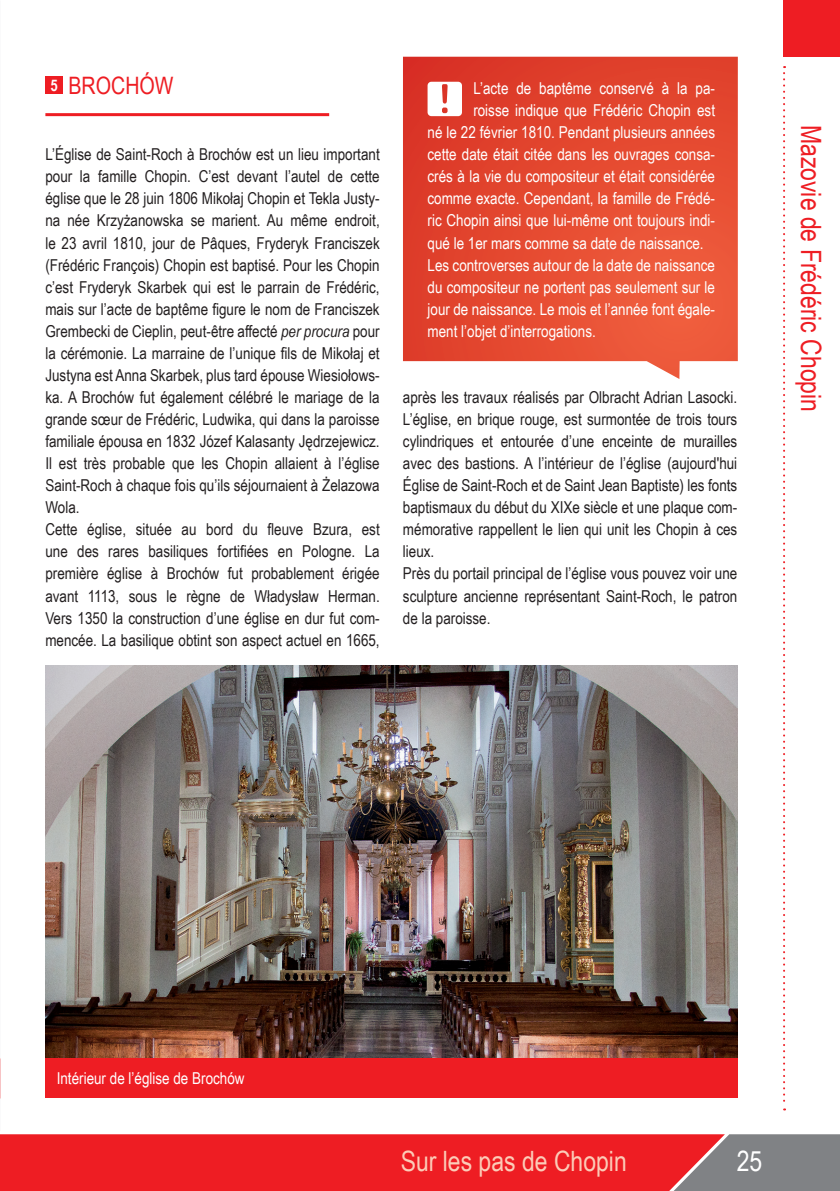
<style>
.page{position:relative;width:840px;height:1191px;background:#fff}
.page>*{position:absolute;margin:0;border:0;box-sizing:border-box;transform-origin:0 0}
.t1{font:28px "Arial Narrow";color:#ee1d23}
.t2{font:28px "Arial Narrow";color:#fcccb8}
.t3{font:28px "Arial Narrow";color:#fff}
.t4{font:24px "Arial Narrow";color:#ee1d23}
.t5{font:16.4px/22px "Arial Narrow";color:#231f20}
.t6{font:16.4px "Arial Narrow";color:#fff}
.s1{font-weight:700;font-size:16px;color:#fff}
.s2{font-style:italic}
</style>
<div class="page">
<img style="left:0;top:0;width:1px;height:1191px">
<img style="left:45px;top:665px;width:692px;height:393px">
<div style="left:1px;top:1134px;width:644px;height:57px;background:#ee1d23"></div>
<svg style="left:645px;top:1134px;width:194px;height:57px;background:#a16a6d"></svg>
<div style="left:782px;top:0;width:57px;height:57px;background:#ee1d23"></div>
<svg style="left:783px;top:66px;width:1px;height:1044px"></svg>
<hr style="left:0;top:1131px;width:1px;height:60px;background:#fff">
<svg style="left:0;top:1134px;width:1px;height:57px"></svg>
<div style="left:45px;top:76px;width:18px;height:18px;background:#ee1d23"></div>
<hr style="left:45px;top:113px;width:284px;height:3px;background:#ee1d23">
<svg style="left:403px;top:57px;width:334px;height:322px;background:#e5523b"></svg>
<div style="left:45px;top:1058px;width:692px;height:40px;background:#ee1d23"></div>
<svg style="left:427px;top:82px;width:34px;height:34px"></svg>
<h2 class="t4" style="left:50px;top:68px;width:124px"><span class="s1">5</span> BROCHÓW</h2>
<p class="t5" style="left:45px;top:143px;width:336px">L’Église de Saint-Roch à Brochów est un lieu important pour la famille Chopin. C’est devant l’autel de cette église que le 28 juin 1806 Mikołaj Chopin et Tekla Justy&shy;na née Krzyżanowska se marient. Au même endroit, le 23 avril 1810, jour de Pâques, Fryderyk Franciszek (Frédéric François) Chopin est baptisé. Pour les Chopin c’est Fryderyk Skarbek qui est le parrain de Frédéric, mais sur l’acte de baptême figure le nom de Franciszek Grembecki de Cieplin, peut-être affecté <span class="s2">per procura</span> pour la cérémonie. La marraine de l’unique fils de Mikołaj et Justyna est Anna Skarbek, plus tard épouse Wiesiołows&shy;ka. A Brochów fut également célébré le mariage de la grande sœur de Frédéric, Ludwika, qui dans la paroisse familiale épousa en 1832 Józef Kalasanty Jędrzejewicz.<br>Il est très probable que les Chopin allaient à l’église Saint-Roch à chaque fois qu’ils séjournaient à Żelazowa Wola.<br>Cette église, située au bord du fleuve Bzura, est une des rares basiliques fortifiées en Pologne. La première église à Brochów fut probablement érigée avant 1113, sous le règne de Władysław Herman.<br>Vers 1350 la construction d’une église en dur fut com&shy;mencée. La basilique obtint son aspect actuel en 1665,</p>
<p class="t6" style="left:473px;top:76px;width:243px">L’acte de baptême conservé à la pa-</p>
<p class="t6" style="left:473px;top:98px;width:243px">roisse indique que Frédéric Chopin est</p>
<p class="t6" style="left:427px;top:120px;width:289px">né le 22 février 1810. Pendant plusieurs années</p>
<p class="t6" style="left:427px;top:142px;width:289px">cette date était citée dans les ouvrages consa-</p>
<p class="t6" style="left:427px;top:164px;width:289px">crés à la vie du compositeur et était considérée</p>
<p class="t6" style="left:427px;top:187px;width:289px">comme exacte. Cependant, la famille de Frédé-</p>
<p class="t6" style="left:427px;top:209px;width:289px">ric Chopin ainsi que lui-même ont toujours indi-</p>
<p class="t6" style="left:427px;top:231px;width:277px">qué le 1er mars comme sa date de naissance.</p>
<p class="t6" style="left:427px;top:253px;width:289px">Les controverses autour de la date de naissance</p>
<p class="t6" style="left:427px;top:275px;width:289px">du compositeur ne portent pas seulement sur le</p>
<p class="t6" style="left:427px;top:297px;width:289px">jour de naissance. Le mois et l’année font égale-</p>
<p class="t6" style="left:427px;top:319px;width:170px">ment l’objet d’interrogations.</p>
<p class="t5" style="left:403px;top:385px;width:336px">après les travaux réalisés par Olbracht Adrian Lasocki.<br>L’église, en brique rouge, est surmontée de trois tours cylindriques et entourée d’une enceinte de murailles avec des bastions. A l’intérieur de l’église (aujourd'hui Église de Saint-Roch et de Saint Jean Baptiste) les fonts baptismaux du début du XIXe siècle et une plaque com&shy;mémorative rappellent le lien qui unit les Chopin à ces lieux.<br>Près du portail principal de l’église vous pouvez voir une sculpture ancienne représentant Saint-Roch, le patron de la paroisse.</p>
<h1 class="t1" style="left:831px;top:125px;width:289px;rotate:90deg">Mazovie de Frédéric Chopin</h1>
<p class="t6" style="left:57px;top:1066px;width:189px">Intérieur de l’église de Brochów</p>
<h1 class="t2" style="left:400px;top:1140px;width:227px">Sur les pas de Chopin</h1>
<h1 class="t3" style="left:736px;top:1140px;width:27px">25</h1>
</div>
